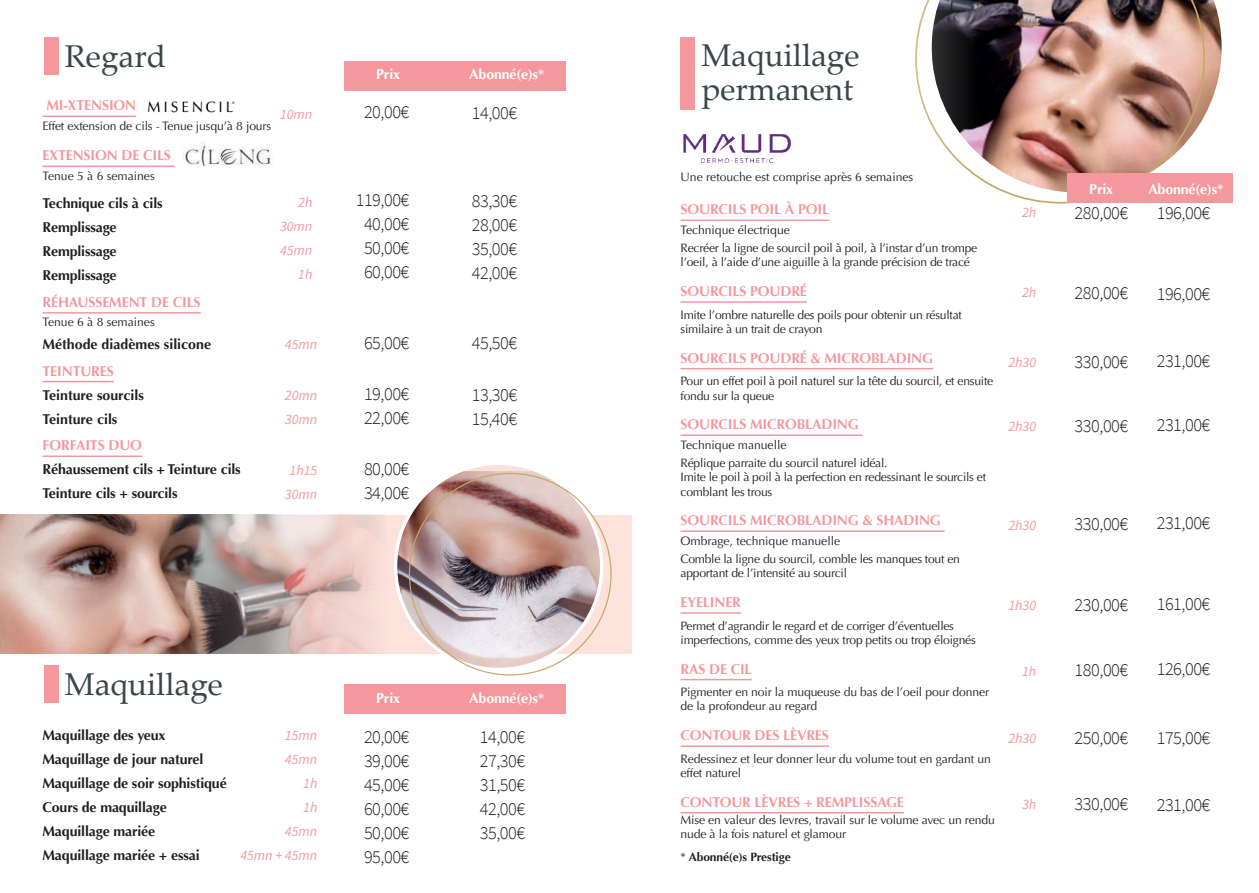
<style>
.page{position:relative;width:1259px;height:893px;background:#fff}
.page>*{position:absolute;margin:0;border:0;box-sizing:border-box;transform-origin:0 0}
.t1{font:31.5px/34.5px "Palatino Linotype";color:#3a464a}
.t2{font:300 18.15px/24px "Source Sans Pro";letter-spacing:-.025em;color:#231f20;text-align:justify}
.t3{font:700 14.1px/24px "Optima LT";letter-spacing:-.01em;color:#231f20}
.t4{font:700 14.1px "Optima LT";letter-spacing:-.01em;color:#f5989e}
.t5{font:italic 14.1px/24px "Source Sans Pro";color:#f5989e;text-align:right}
.t6{font:700 14.1px "Optima LT";letter-spacing:-.01em;color:#fff}
.t7{font:12.15px/14.2px "Optima LT";letter-spacing:-.02em;color:#231f20}
.t8{font:12.15px "Optima LT";color:#231f20}
.t9{font:700 12px "Optima LT";letter-spacing:-.01em;color:#231f20}
.s1{font-weight:400}
</style>
<div class="page">
<img style="left:1205px;top:0;width:16px;height:115px">
<img style="left:976px;top:0;width:229px;height:204px">
<img style="left:183px;top:142px;width:90px;height:23px">
<img style="left:683px;top:134px;width:108px;height:29px">
<div style="left:44px;top:37px;width:14px;height:38px;background:#f5989e"></div>
<div style="left:680px;top:37px;width:14px;height:72px;background:#f5989e"></div>
<hr style="left:43px;top:166px;width:132px;height:1px;background:#f5989e">
<hr style="left:43px;top:312px;width:158px;height:2px;background:#f5989e">
<hr style="left:43px;top:381px;width:71px;height:1px;background:#f5989e">
<hr style="left:43px;top:455px;width:99px;height:2px;background:#f5989e">
<div style="left:344px;top:61px;width:221px;height:30px;background:#f5989e"></div>
<div style="left:44px;top:665px;width:14px;height:38px;background:#f5989e"></div>
<div style="left:344px;top:684px;width:221px;height:30px;background:#f5989e"></div>
<div style="left:0;top:515px;width:631px;height:139px;background:#fde1db"></div>
<img style="left:0;top:515px;width:397px;height:139px">
<img style="left:397px;top:471px;width:141px;height:149px">
<img style="left:409px;top:473px;width:202px;height:202px">
<hr style="left:680px;top:220px;width:149px;height:1px;background:#f5989e">
<hr style="left:680px;top:301px;width:127px;height:2px;background:#f5989e">
<hr style="left:680px;top:368px;width:253px;height:1px;background:#f5989e">
<hr style="left:680px;top:434px;width:182px;height:2px;background:#f5989e">
<hr style="left:680px;top:530px;width:264px;height:2px;background:#f5989e">
<hr style="left:680px;top:612px;width:61px;height:2px;background:#f5989e">
<hr style="left:680px;top:679px;width:72px;height:1px;background:#f5989e">
<hr style="left:680px;top:745px;width:149px;height:2px;background:#f5989e">
<hr style="left:680px;top:812px;width:224px;height:1px;background:#f5989e">
<div style="left:1067px;top:173px;width:165px;height:30px;background:#f5989e"></div>
<img style="left:147px;top:101px;width:88px;height:12px">
<hr style="left:43px;top:116px;width:93px;height:1px;background:#f5989e">
<h1 class="t1" style="left:65px;top:37px;width:103px">Regard</h1>
<h1 class="t1" style="left:701px;top:37px;width:160px">Maquillage permanent</h1>
<p class="t6" style="left:376px;top:66px;width:25px">Prix</p>
<p class="t6" style="left:469px;top:66px;width:76px">Abonné(e)s*</p>
<p class="t4" style="left:46px;top:97px;width:91px">MI-XTENSION</p>
<p class="t7" style="left:43px;top:119px;width:230px">Effet extension de cils - Tenue jusqu’à 8 jours</p>
<h2 class="t2" style="left:364px;top:100px;width:47px">20,00€</h2>
<p class="t5" style="left:280px;top:102px;width:34px">10mn</p>
<h2 class="t2" style="left:472px;top:101px;width:47px">14,00€</h2>
<p class="t4" style="left:43px;top:147px;width:130px">EXTENSION DE CILS</p>
<p class="t8" style="left:43px;top:169px;width:114px">Tenue 5 à 6 semaines</p>
<p class="t3" style="left:43px;top:191px;width:122px">Technique cils à cils<br>Remplissage<br>Remplissage<br>Remplissage</p>
<p class="t4" style="left:43px;top:294px;width:160px">RÉHAUSSEMENT DE CILS</p>
<p class="t8" style="left:43px;top:315px;width:114px">Tenue 6 à 8 semaines</p>
<p class="t3" style="left:43px;top:332px;width:170px">Méthode diadèmes silicone</p>
<p class="t4" style="left:43px;top:363px;width:73px">TEINTURES</p>
<p class="t3" style="left:43px;top:383px;width:103px">Teinture sourcils<br>Teinture cils</p>
<p class="t4" style="left:43px;top:437px;width:101px">FORFAITS DUO</p>
<p class="t3" style="left:43px;top:458px;width:200px">Réhaussement cils + Teinture cils<br>Teinture cils + sourcils</p>
<h2 class="t2" style="left:356px;top:188px;width:55px;text-align:center">119,00€<br>40,00€<br>50,00€<br>60,00€</h2>
<p class="t5" style="left:280px;top:190px;width:34px">2h<br>30mn<br>45mn<br>1h</p>
<h2 class="t2" style="left:472px;top:189px;width:47px">83,30€ 28,00€ 35,00€ 42,00€</h2>
<p class="t5" style="left:285px;top:332px;width:34px">45mn</p>
<h2 class="t2" style="left:364px;top:331px;width:47px">65,00€</h2>
<h2 class="t2" style="left:472px;top:331px;width:47px">45,50€</h2>
<p class="t5" style="left:285px;top:384px;width:34px;text-align:left">20mn<br>30mn</p>
<h2 class="t2" style="left:364px;top:382px;width:47px">19,00€<br>22,00€</h2>
<p class="t5" style="left:285px;top:458px;width:34px;text-align:center">1h15<br>30mn</p>
<h2 class="t2" style="left:364px;top:457px;width:47px">80,00€<br>34,00€</h2>
<h2 class="t2" style="left:472px;top:383px;width:47px">13,30€<br>15,40€</h2>
<h1 class="t1" style="left:65px;top:666px;width:160px">Maquillage</h1>
<p class="t6" style="left:376px;top:689px;width:25px">Prix</p>
<p class="t6" style="left:469px;top:689px;width:76px">Abonné(e)s*</p>
<p class="t3" style="left:43px;top:723px;width:186px">Maquillage des yeux<br>Maquillage de jour naturel<br>Maquillage de soir sophistiqué<br>Cours de maquillage<br>Maquillage mariée<br>Maquillage mariée + essai</p>
<p class="t5" style="left:240px;top:723px;width:78px">15mn<br>45mn<br>1h<br>1h<br>45mn<br>45mn + 45mn</p>
<h2 class="t2" style="left:364px;top:725px;width:47px">20,00€ 39,00€ 45,00€ 60,00€ 50,00€ 95,00€</h2>
<h2 class="t2" style="left:480px;top:725px;width:47px">14,00€ 27,30€ 31,50€ 42,00€ 35,00€</h2>
<p class="t8" style="left:680px;top:170px;width:234px">Une retouche est comprise après 6 semaines</p>
<p class="t4" style="left:680px;top:201px;width:150px">SOURCILS POIL À POIL</p>
<p class="t7" style="left:680px;top:221px;width:298px;line-height:18.5px">Technique électrique<br>Recréer la ligne de sourcil poil à poil, à l’instar d’un trompe</p>
<p class="t7" style="left:680px;top:255px;width:291px">l’oeil, à l’aide d’une aiguille à la grande précision de tracé</p>
<p class="t4" style="left:680px;top:283px;width:128px">SOURCILS POUDRÉ</p>
<p class="t7" style="left:680px;top:308px;width:283px">Imite l’ombre naturelle des poils pour obtenir un résultat similaire à un trait de crayon</p>
<p class="t4" style="left:680px;top:350px;width:254px">SOURCILS POUDRÉ &amp; MICROBLADING</p>
<p class="t7" style="left:680px;top:374px;width:314px">Pour un effet poil à poil naturel sur la tête du sourcil, et ensuite fondu sur la queue</p>
<p class="t4" style="left:680px;top:416px;width:180px">SOURCILS MICROBLADING</p>
<p class="t7" style="left:680px;top:436px;width:208px;line-height:18.5px">Technique manuelle<br>Réplique parraite du sourcil naturel idéal.</p>
<p class="t7" style="left:680px;top:470px;width:307px">Imite le poil à poil à la perfection en redessinant le sourcils et comblant les trous</p>
<p class="t4" style="left:680px;top:512px;width:262px">SOURCILS MICROBLADING &amp; SHADING</p>
<p class="t7" style="left:680px;top:531px;width:281px;line-height:18.5px">Ombrage, technique manuelle<br>Comble la ligne du sourcil, comble les manques tout en</p>
<p class="t7" style="left:680px;top:566px;width:168px">apportant de l’intensité au sourcil</p>
<p class="t4" style="left:680px;top:594px;width:62px">EYELINER</p>
<p class="t7" style="left:680px;top:619px;width:297px">Permet d’agrandir le regard et de corriger d’éventuelles imperfections, comme des yeux trop petits ou trop éloignés</p>
<p class="t4" style="left:680px;top:661px;width:73px">RAS DE CIL</p>
<p class="t7" style="left:680px;top:685px;width:310px">Pigmenter en noir la muqueuse du bas de l’oeil pour donner de la profondeur au regard</p>
<p class="t4" style="left:680px;top:727px;width:150px">CONTOUR DES LÈVRES</p>
<p class="t7" style="left:680px;top:752px;width:312px">Redessinez et leur donner leur du volume tout en gardant un effet naturel</p>
<p class="t4" style="left:680px;top:794px;width:225px">CONTOUR LÈVRES + REMPLISSAGE</p>
<p class="t7" style="left:680px;top:813px;width:316px">Mise en valeur des levres, travail sur le volume avec un rendu nude à la fois naturel et glamour</p>
<p class="t9" style="left:680px;top:850px;width:112px"><span class="s1">*</span> Abonné(e)s Prestige</p>
<p class="t5" style="left:1022px;top:200px;width:16px">2h</p>
<p class="t5" style="left:1022px;top:281px;width:16px">2h</p>
<p class="t5" style="left:1008px;top:351px;width:29px">2h30</p>
<p class="t5" style="left:1008px;top:415px;width:29px">2h30</p>
<p class="t5" style="left:1008px;top:513px;width:29px">2h30</p>
<p class="t5" style="left:1008px;top:593px;width:29px">1h30</p>
<p class="t5" style="left:1022px;top:659px;width:16px">1h</p>
<p class="t5" style="left:1008px;top:726px;width:29px">2h30</p>
<p class="t5" style="left:1022px;top:793px;width:16px">3h</p>
<p class="t6" style="left:1089px;top:181px;width:25px">Prix</p>
<p class="t6" style="left:1148px;top:181px;width:76px">Abonné(e)s*</p>
<h2 class="t2" style="left:1074px;top:201px;width:55px">280,00€</h2>
<h2 class="t2" style="left:1156px;top:201px;width:55px">196,00€</h2>
<h2 class="t2" style="left:1074px;top:281px;width:55px">280,00€</h2>
<h2 class="t2" style="left:1156px;top:282px;width:55px">196,00€</h2>
<h2 class="t2" style="left:1074px;top:350px;width:55px">330,00€</h2>
<h2 class="t2" style="left:1156px;top:349px;width:55px">231,00€</h2>
<h2 class="t2" style="left:1074px;top:414px;width:55px">330,00€</h2>
<h2 class="t2" style="left:1156px;top:413px;width:55px">231,00€</h2>
<h2 class="t2" style="left:1074px;top:512px;width:55px">330,00€</h2>
<h2 class="t2" style="left:1156px;top:511px;width:55px">231,00€</h2>
<h2 class="t2" style="left:1074px;top:593px;width:55px">230,00€</h2>
<h2 class="t2" style="left:1156px;top:592px;width:55px">161,00€</h2>
<h2 class="t2" style="left:1074px;top:658px;width:55px">180,00€</h2>
<h2 class="t2" style="left:1156px;top:657px;width:55px">126,00€</h2>
<h2 class="t2" style="left:1074px;top:726px;width:55px">250,00€</h2>
<h2 class="t2" style="left:1156px;top:726px;width:55px">175,00€</h2>
<h2 class="t2" style="left:1074px;top:792px;width:55px">330,00€</h2>
<h2 class="t2" style="left:1156px;top:793px;width:55px">231,00€</h2>
</div>
